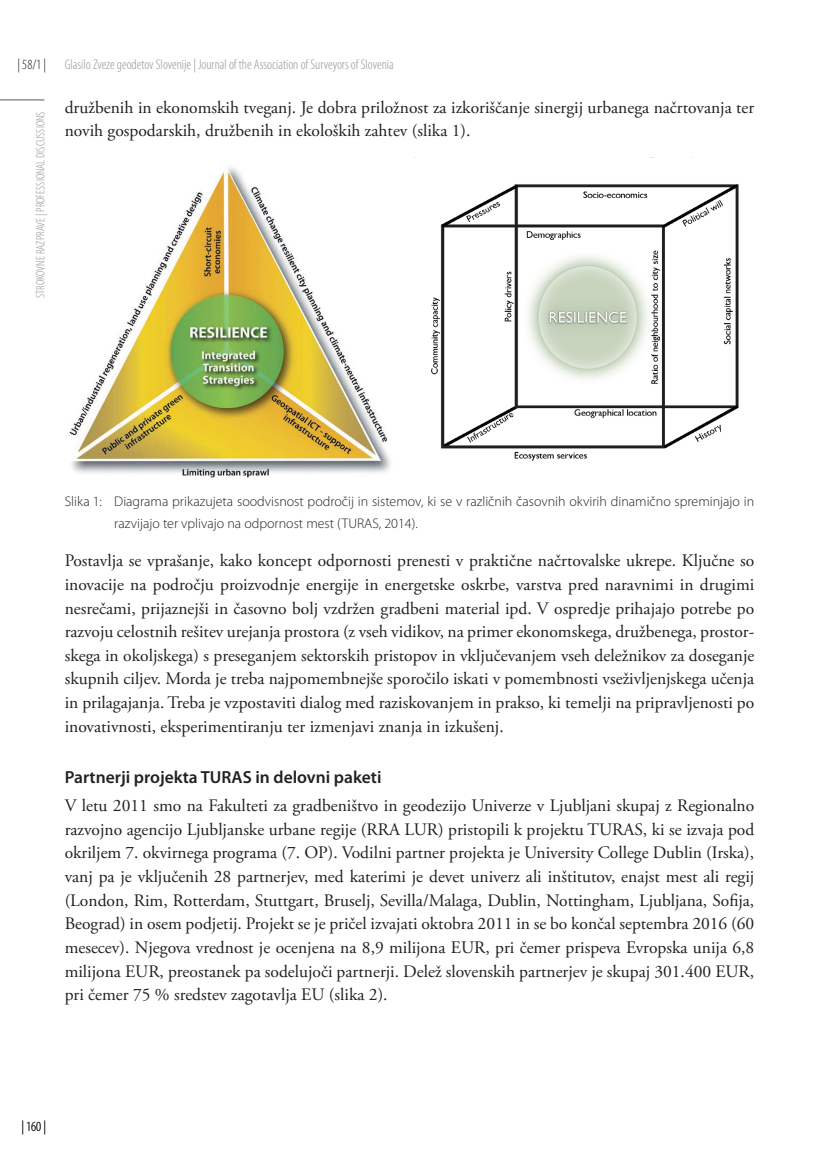
<style>
.page{position:relative;width:819px;height:1167px;background:#fff}
.page>*{position:absolute;margin:0;border:0;box-sizing:border-box;transform-origin:0 0}
.GLAVNI_TEKST{font:17.5px/23.6px "Adobe Garamond Pro";color:#231f20;text-align:justify}
.NASLOV_TEKST-DRUGI_N{font:600 17.5px "Myriad Pro";color:#231f20}
.PODPIS_SLIKA{font:300 14px/21.2px "Myriad Pro";color:#231f20}
.t1{font:300 condensed 14px "Myriad Pro";color:#939598}
.t2{font:300 condensed 14px "Myriad Pro";color:#231f20}
.t3{font:300 condensed 12.25px "Myriad Pro";color:#939598}
</style>
<div class="page">
<hr style="left:0;top:100px;width:44px;height:1px;background:#57585a">
<img style="left:69px;top:167px;width:322px;height:310px">
<img style="left:414px;top:157px;width:325px;height:304px">
<p class="t2" style="left:17px;top:56px;width:30px">| 58/1 |</p>
<p class="t1" style="left:65px;top:56px;width:331px">Glasilo Zveze geodetov Slovenije | Journal of the Association of Surveyors of Slovenia</p>
<p class="t3" style="left:33px;top:298px;width:187px;rotate:-90deg">STROKOVNE RAZPRAVE | PROFESSIONAL DISCUSSIONS</p>
<p class="GLAVNI_TEKST" style="left:65px;top:96px;width:691px">družbenih in ekonomskih tveganj. Je dobra priložnost za izkoriščanje sinergij urbanega načrtovanja ter novih gospodarskih, družbenih in ekoloških zahtev (slika 1).</p>
<p class="PODPIS_SLIKA" style="left:114px;top:491px;width:641px;text-indent:-50px">Slika 1: Diagrama prikazujeta soodvisnost področij in sistemov, ki se v različnih časovnih okvirih dinamično spreminjajo in razvijajo ter vplivajo na odpornost mest (TURAS, 2014).</p>
<p class="GLAVNI_TEKST" style="left:65px;top:549px;width:691px">Postavlja se vprašanje, kako koncept odpornosti prenesti v praktične načrtovalske ukrepe. Ključne so inovacije na področju proizvodnje energije in energetske oskrbe, varstva pred naravnimi in drugimi nesrečami, prijaznejši in časovno bolj vzdržen gradbeni material ipd. V ospredje prihajajo potrebe po razvoju celostnih rešitev urejanja prostora (z vseh vidikov, na primer ekonomskega, družbenega, prostor&shy;skega in okoljskega) s preseganjem sektorskih pristopov in vključevanjem vseh deležnikov za doseganje skupnih ciljev. Morda je treba najpomembnejše sporočilo iskati v pomembnosti vseživljenjskega učenja in prilagajanja. Treba je vzpostaviti dialog med raziskovanjem in prakso, ki temelji na pripravljenosti po inovativnosti, eksperimentiranju ter izmenjavi znanja in izkušenj.</p>
<p class="NASLOV_TEKST-DRUGI_N" style="left:65px;top:765px;width:318px">Partnerji projekta TURAS in delovni paketi</p>
<p class="GLAVNI_TEKST" style="left:65px;top:794px;width:691px">V letu 2011 smo na Fakulteti za gradbeništvo in geodezijo Univerze v Ljubljani skupaj z Regionalno razvojno agencijo Ljubljanske urbane regije (RRA LUR) pristopili k projektu TURAS, ki se izvaja pod okriljem 7. okvirnega programa (7. OP). Vodilni partner projekta je University College Dublin (Irska), vanj pa je vključenih 28 partnerjev, med katerimi je devet univerz ali inštitutov, enajst mest ali regij (London, Rim, Rotterdam, Stuttgart, Bruselj, Sevilla/Malaga, Dublin, Nottingham, Ljubljana, Sofija, Beograd) in osem podjetij. Projekt se je pričel izvajati oktobra 2011 in se bo končal septembra 2016 (60 mesecev). Njegova vrednost je ocenjena na 8,9 milijona EUR, pri čemer prispeva Evropska unija 6,8 milijona EUR, preostanek pa sodelujoči partnerji. Delež slovenskih partnerjev je skupaj 301.400 EUR, pri čemer 75 % sredstev zagotavlja EU (slika 2).</p>
<p class="t2" style="left:21px;top:1118px;width:26px">| 160 |</p>
</div>
